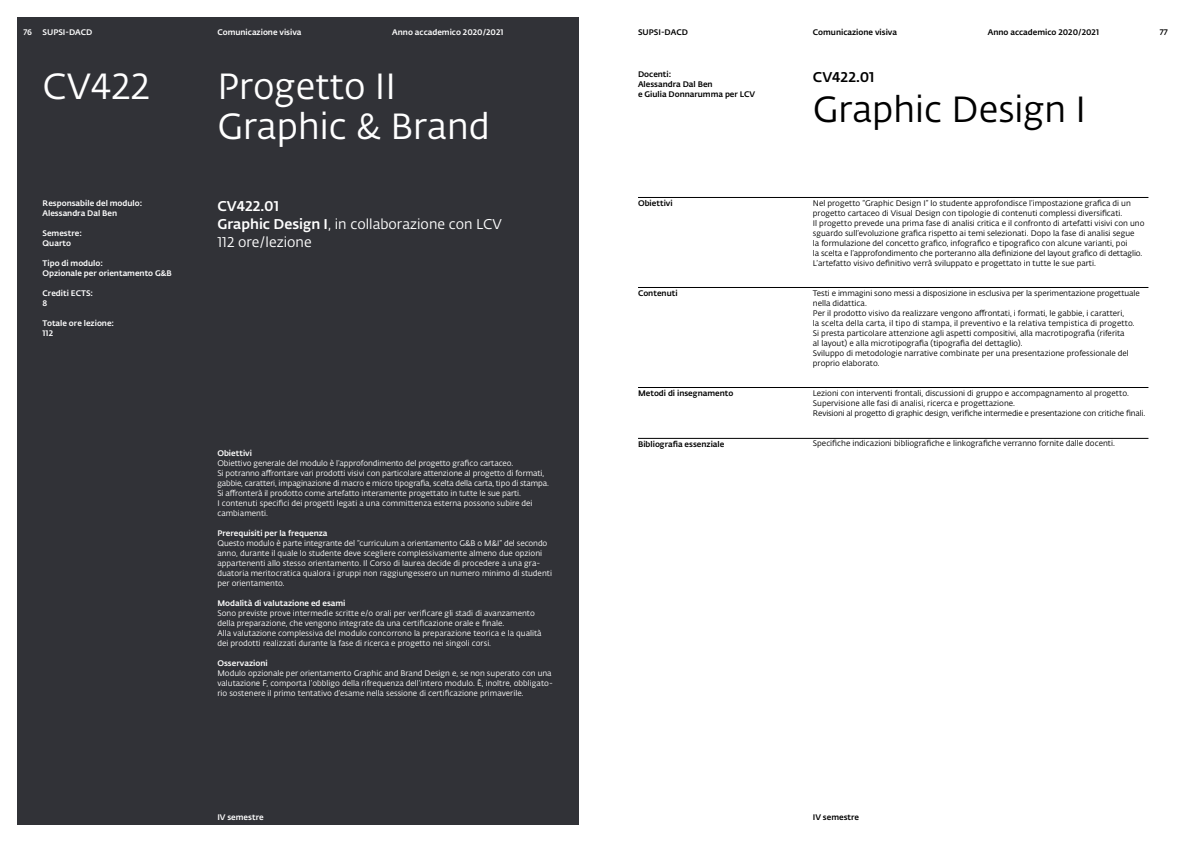
<style>
.page{position:relative;width:1191px;height:842px;background:#fff}
.page>*{position:absolute;margin:0;border:0;box-sizing:border-box;transform-origin:0 0}
.t1{font:36px/40px "SUPSI Fedra Sans";color:#fff}
.t2{font:36px "SUPSI Fedra Sans";color:#000}
.t3{font:14px/18px "SUPSI Fedra Sans";color:#fff}
.t4{font:500 14px "SUPSI Fedra Sans";color:#000}
.t5{font:8px/10px "SUPSI Fedra Sans";color:#000}
.t6{font:8px/10px "SUPSI Fedra Sans";color:#fff}
.t7{font:500 8px/10px "SUPSI Fedra Sans";color:#fff}
.t8{font:500 8px/10px "SUPSI Fedra Sans";color:#000}
.s1{font-weight:500}
</style>
<div class="page">
<div style="left:17px;top:17px;width:561px;height:808px;background:#313237"></div>
<hr style="left:638px;top:197px;width:510px;height:1px;background:#000">
<hr style="left:638px;top:287px;width:510px;height:1px;background:#000">
<hr style="left:638px;top:387px;width:510px;height:1px;background:#000">
<hr style="left:638px;top:438px;width:510px;height:1px;background:#000">
<p class="t7" style="left:23px;top:26px;width:10px">76</p>
<p class="t7" style="left:43px;top:26px;width:51px">SUPSI-DACD</p>
<p class="t7" style="left:217px;top:26px;width:86px">Comunicazione visiva</p>
<p class="t7" style="left:392px;top:26px;width:113px">Anno accademico 2020/2021</p>
<h1 class="t1" style="left:43px;top:65px;width:109px">CV422</h1>
<h1 class="t1" style="left:217px;top:65px;width:274px">Progetto II<br>Graphic &amp; Brand</h1>
<p class="t7" style="left:43px;top:198px;width:101px">Responsabile del modulo:<br>Alessandra Dal Ben</p>
<p class="t7" style="left:43px;top:228px;width:41px">Semestre:<br>Quarto</p>
<p class="t7" style="left:43px;top:258px;width:131px">Tipo di modulo:<br>Opzionale per orientamento G&amp;B</p>
<p class="t7" style="left:43px;top:288px;width:52px">Crediti ECTS:<br>8</p>
<p class="t7" style="left:43px;top:318px;width:73px">Totale ore lezione:<br>112</p>
<h2 class="t3" style="left:217px;top:196px;width:286px"><span class="s1">CV422.01<br>Graphic Design I</span>, in collaborazione con LCV<br>112 ore/lezione</h2>
<p class="t7" style="left:217px;top:447px;width:36px">Obiettivi</p>
<p class="t6" style="left:217px;top:457px;width:333px">Obiettivo generale del modulo è l’approfondimento del progetto grafico cartaceo.<br>Si potranno affrontare vari prodotti visivi con particolare attenzione al progetto di formati, gabbie, caratteri, impaginazione di macro e micro tipografia, scelta della carta, tipo di stampa.<br>Si affronterà il prodotto come artefatto interamente progettato in tutte le sue parti.<br>I contenuti specifici dei progetti legati a una committenza esterna possono subire dei cambiamenti.</p>
<p class="t7" style="left:217px;top:527px;width:112px">Prerequisiti per la frequenza</p>
<p class="t6" style="left:217px;top:537px;width:336px">Questo modulo è parte integrante del “curriculum a orientamento G&amp;B o M&amp;I” del secondo anno, durante il quale lo studente deve scegliere complessivamente almeno due opzioni appartenenti allo stesso orientamento. Il Corso di laurea decide di procedere a una gra&shy;duatoria meritocratica qualora i gruppi non raggiungessero un numero minimo di studenti per orientamento.</p>
<p class="t7" style="left:217px;top:597px;width:130px">Modalità di valutazione ed esami</p>
<p class="t6" style="left:217px;top:607px;width:326px">Sono previste prove intermedie scritte e/o orali per verificare gli stadi di avanzamento della preparazione, che vengono integrate da una certificazione orale e finale.<br>Alla valutazione complessiva del modulo concorrono la preparazione teorica e la qualità dei prodotti realizzati durante la fase di ricerca e progetto nei singoli corsi.</p>
<p class="t7" style="left:217px;top:657px;width:52px">Osservazioni</p>
<p class="t6" style="left:217px;top:667px;width:337px">Modulo opzionale per orientamento Graphic and Brand Design e, se non superato con una valutazione F, comporta l’obbligo della rifrequenza dell’intero modulo. È, inoltre, obbligato&shy;rio sostenere il primo tentativo d’esame nella sessione di certificazione primaverile.</p>
<p class="t7" style="left:217px;top:811px;width:48px">IV semestre</p>
<p class="t8" style="left:638px;top:26px;width:51px">SUPSI-DACD</p>
<p class="t8" style="left:813px;top:26px;width:86px">Comunicazione visiva</p>
<p class="t8" style="left:987px;top:26px;width:113px">Anno accademico 2020/2021</p>
<p class="t8" style="left:1159px;top:26px;width:9px">77</p>
<p class="t8" style="left:638px;top:69px;width:119px">Docenti:<br>Alessandra Dal Ben<br>e Giulia Donnarumma per LCV</p>
<p class="t8" style="left:638px;top:198px;width:36px">Obiettivi</p>
<p class="t8" style="left:638px;top:288px;width:41px">Contenuti</p>
<p class="t8" style="left:638px;top:388px;width:97px">Metodi di insegnamento</p>
<p class="t8" style="left:638px;top:439px;width:88px">Bibliografia essenziale</p>
<h2 class="t4" style="left:813px;top:66px;width:63px">CV422.01</h2>
<h1 class="t2" style="left:813px;top:84px;width:275px">Graphic Design I</h1>
<p class="t5" style="left:813px;top:198px;width:333px">Nel progetto “Graphic Design I” lo studente approfondisce l’impostazione grafica di un progetto cartaceo di Visual Design con tipologie di contenuti complessi diversificati.<br>Il progetto prevede una prima fase di analisi critica e il confronto di artefatti visivi con uno sguardo sull’evoluzione grafica rispetto ai temi selezionati. Dopo la fase di analisi segue<br>la formulazione del concetto grafico, infografico e tipografico con alcune varianti, poi<br>la scelta e l’approfondimento che porteranno alla definizione del layout grafico di dettaglio.<br>L’artefatto visivo definitivo verrà sviluppato e progettato in tutte le sue parti.</p>
<p class="t5" style="left:813px;top:288px;width:328px">Testi e immagini sono messi a disposizione in esclusiva per la sperimentazione progettuale nella didattica.<br>Per il prodotto visivo da realizzare vengono affrontati, i formati, le gabbie, i caratteri,<br>la scelta della carta, il tipo di stampa, il preventivo e la relativa tempistica di progetto.<br>Si presta particolare attenzione agli aspetti compositivi, alla macrotipografia (riferita<br>al layout) e alla microtipografia (tipografia del dettaglio).<br>Sviluppo di metodologie narrative combinate per una presentazione professionale del proprio elaborato.</p>
<p class="t5" style="left:813px;top:388px;width:334px">Lezioni con interventi frontali, discussioni di gruppo e accompagnamento al progetto.<br>Supervisione alle fasi di analisi, ricerca e progettazione.<br>Revisioni al progetto di graphic design, verifiche intermedie e presentazione con critiche finali.</p>
<p class="t5" style="left:813px;top:438px;width:303px">Specifiche indicazioni bibliografiche e linkografiche verranno fornite dalle docenti.</p>
<p class="t8" style="left:813px;top:811px;width:48px">IV semestre</p>
</div>
